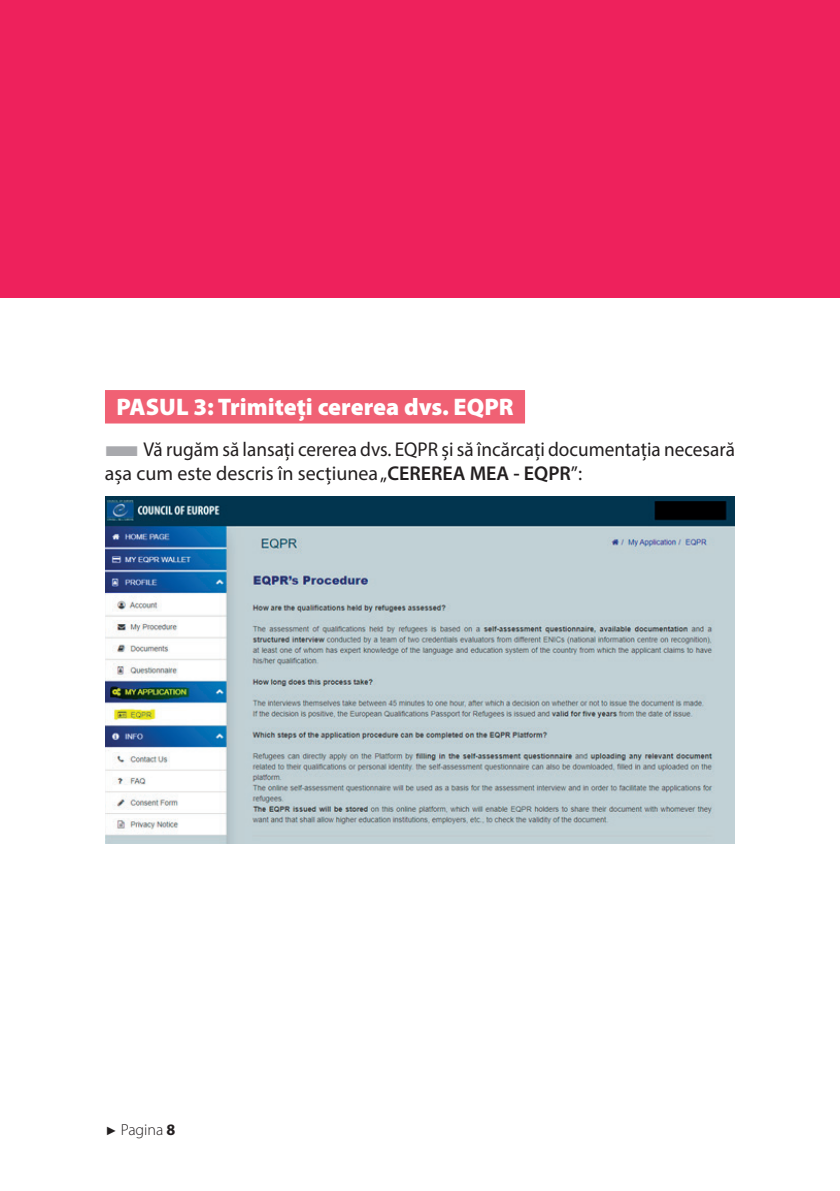
<style>
.page{position:relative;width:840px;height:1191px;background:#fff}
.page>*{position:absolute;margin:0;border:0;box-sizing:border-box;transform-origin:0 0}
.t1{font:900 24px "Myriad Pro";color:#fff}
.t2{font:20px/24px "Myriad Pro";color:#231f20;scale:.96 1}
.t3{font:300 16px "Myriad Pro";color:#231f20}
.s1{color:#a8a9ad}
.s2{font-weight:600}
.s3{font-family:"Arial";font-weight:400;font-size:12px}
.s4{font-weight:700}
</style>
<div class="page">
<div style="left:105px;top:391px;width:419px;height:32px;background:#f06174"></div>
<div style="left:105px;top:390px;width:419px;height:32px;background:#f06174"></div>
<img style="left:105px;top:497px;width:629px;height:346px">
<div style="left:0;top:0;width:839px;height:298px;background:#ee215c"></div>
<p class="t1" style="left:116px;top:391px;width:398px">PASUL 3: Trimiteți cererea dvs. EQPR</p>
<p class="t2" style="left:105px;top:437px;width:657px"><span class="s1">■</span>Vă rugăm să lansați cererea dvs. EQPR și să încărcați documentația necesară așa cum este descris în secțiunea „<span class="s2">CEREREA MEA - EQPR</span>”:</p>
<p class="t3" style="left:105px;top:1120px;width:71px"><span class="s3">►</span> Pagina <span class="s4">8</span></p>
</div>
